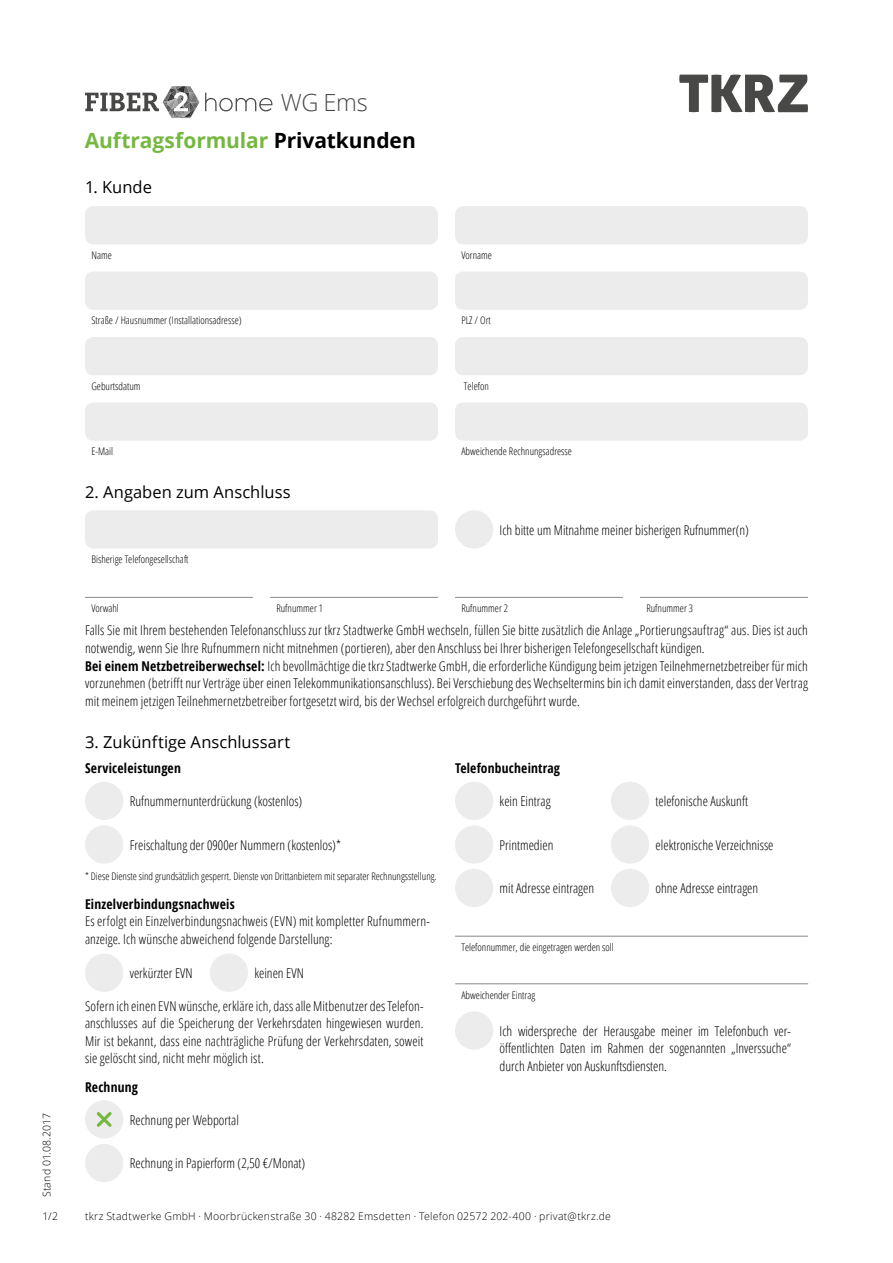
<style>
.page{position:relative;width:893px;height:1263px;background:#fff}
.page>*{position:absolute;margin:0;border:0;box-sizing:border-box;transform-origin:0 0}
.t1{font:300 23.55px "Open Sans";color:#484847}
.t2{font:700 21px "Open Sans";letter-spacing:-.005em;color:#75b841}
.t3{font:16.5px "Open Sans";color:#000}
.t4{font:300 condensed 13.5px/17.5px "Open Sans";letter-spacing:.005em;color:#000}
.t5{font:700 condensed 13.5px "Open Sans";letter-spacing:.015em;color:#000}
.t6{font:300 condensed 10.5px "Open Sans";color:#000}
.t7{font:300 10.5px "Open Sans";letter-spacing:.02em;color:#000}
.s1{color:#000}
.s2{font-weight:700}
</style>
<div class="page">
<svg style="left:679px;top:75px;width:129px;height:37px"></svg>
<div style="left:85px;top:206px;width:353px;height:38px;background:#ececec;border-radius:9px"></div>
<div style="left:455px;top:206px;width:353px;height:38px;background:#ececec;border-radius:9px"></div>
<div style="left:85px;top:272px;width:353px;height:38px;background:#ececec;border-radius:9px"></div>
<div style="left:455px;top:272px;width:353px;height:38px;background:#ececec;border-radius:9px"></div>
<div style="left:455px;top:402px;width:353px;height:39px;background:#ececec;border-radius:9px"></div>
<div style="left:85px;top:510px;width:353px;height:38px;background:#ececec;border-radius:9px"></div>
<div style="left:455px;top:510px;width:38px;height:38px;background:#ececec;border-radius:50%"></div>
<hr style="left:85px;top:597px;width:168px;height:1px;background:#868786">
<hr style="left:270px;top:597px;width:168px;height:1px;background:#868786">
<hr style="left:455px;top:597px;width:168px;height:1px;background:#868786">
<hr style="left:640px;top:597px;width:167px;height:1px;background:#868786">
<div style="left:85px;top:782px;width:38px;height:38px;background:#ececec;border-radius:50%"></div>
<div style="left:85px;top:825px;width:38px;height:39px;background:#ececec;border-radius:50%"></div>
<div style="left:85px;top:954px;width:38px;height:38px;background:#ececec;border-radius:50%"></div>
<div style="left:210px;top:954px;width:38px;height:38px;background:#ececec;border-radius:50%"></div>
<div style="left:455px;top:782px;width:38px;height:38px;background:#ececec;border-radius:50%"></div>
<div style="left:611px;top:782px;width:38px;height:38px;background:#ececec;border-radius:50%"></div>
<div style="left:455px;top:825px;width:38px;height:39px;background:#ececec;border-radius:50%"></div>
<div style="left:611px;top:825px;width:38px;height:39px;background:#ececec;border-radius:50%"></div>
<div style="left:455px;top:869px;width:38px;height:38px;background:#ececec;border-radius:50%"></div>
<div style="left:611px;top:869px;width:38px;height:38px;background:#ececec;border-radius:50%"></div>
<hr style="left:455px;top:936px;width:352px;height:1px;background:#868786">
<div style="left:455px;top:1011px;width:38px;height:38px;background:#ececec;border-radius:50%"></div>
<hr style="left:456px;top:983px;width:352px;height:1px;background:#868786">
<div style="left:85px;top:1144px;width:38px;height:38px;background:#ececec;border-radius:50%"></div>
<div style="left:85px;top:1100px;width:38px;height:38px;background:#ececec;border-radius:50%"></div>
<svg style="left:96px;top:1112px;width:16px;height:15px"></svg>
<div style="left:85px;top:337px;width:353px;height:38px;background:#ececec;border-radius:9px"></div>
<div style="left:455px;top:337px;width:353px;height:38px;background:#ececec;border-radius:9px"></div>
<div style="left:85px;top:402px;width:353px;height:39px;background:#ececec;border-radius:9px"></div>
<svg style="left:205px;top:93px;width:67px;height:18px"></svg>
<svg style="left:85px;top:86px;width:114px;height:33px"></svg>
<p class="t7" style="left:40px;top:1197px;width:86px;rotate:-90deg">Stand 01.08.2017</p>
<p class="t7" style="left:43px;top:1209px;width:17px">1/2</p>
<p class="t1" style="left:281px;top:86px;width:89px">WG Ems</p>
<h2 class="t2" style="left:85px;top:126px;width:333px">Auftragsformular <span class="s1">Privatkunden</span></h2>
<p class="t3" style="left:85px;top:176px;width:68px">1. Kunde</p>
<p class="t6" style="left:91px;top:248px;width:22px">Name</p>
<p class="t6" style="left:461px;top:248px;width:32px">Vorname</p>
<p class="t6" style="left:91px;top:313px;width:152px">Straße / Hausnummer (Installationsadresse)</p>
<p class="t6" style="left:461px;top:313px;width:31px">PLZ / Ort</p>
<p class="t6" style="left:91px;top:379px;width:51px">Geburtsdatum</p>
<p class="t6" style="left:464px;top:379px;width:26px">Telefon</p>
<p class="t6" style="left:91px;top:444px;width:23px">E-Mail</p>
<p class="t3" style="left:85px;top:480px;width:207px">2. Angaben zum Anschluss</p>
<p class="t6" style="left:91px;top:552px;width:99px">Bisherige Telefongesellschaft</p>
<p class="t6" style="left:461px;top:444px;width:112px">Abweichende Rechnungsadresse</p>
<p class="t4" style="left:500px;top:520px;width:251px">Ich bitte um Mitnahme meiner bisherigen Rufnummer(n)</p>
<p class="t6" style="left:91px;top:601px;width:29px">Vorwahl</p>
<p class="t6" style="left:276px;top:601px;width:48px">Rufnummer 1</p>
<p class="t6" style="left:461px;top:601px;width:48px">Rufnummer 2</p>
<p class="t6" style="left:646px;top:601px;width:48px">Rufnummer 3</p>
<p class="t4" style="left:85px;top:621px;width:724px">Falls Sie mit Ihrem bestehenden Telefonanschluss zur tkrz Stadtwerke GmbH wechseln, füllen Sie bitte zusätzlich die Anlage „Portierungsauftrag“ aus. Dies ist auch notwendig, wenn Sie Ihre Rufnummern nicht mitnehmen (portieren), aber den Anschluss bei Ihrer bisherigen Telefongesellschaft kündigen.<br><span class="s2">Bei einem Netzbetreiberwechsel:</span> Ich bevollmächtige die tkrz Stadtwerke GmbH, die erforderliche Kündigung beim jetzigen Teilnehmernetzbetreiber für mich vorzunehmen (betrifft nur Verträge über einen Telekommunikationsanschluss). Bei Verschiebung des Wechseltermins bin ich damit einverstanden, dass der Vertrag mit meinem jetzigen Teilnehmernetzbetreiber fortgesetzt wird, bis der Wechsel erfolgreich durchgeführt wurde.</p>
<p class="t3" style="left:85px;top:731px;width:207px">3. Zukünftige Anschlussart</p>
<p class="t5" style="left:85px;top:759px;width:97px">Serviceleistungen</p>
<p class="t4" style="left:130px;top:792px;width:174px">Rufnummernunterdrückung (kostenlos)</p>
<p class="t4" style="left:130px;top:835px;width:213px">Freischaltung der 0900er Nummern (kostenlos)*</p>
<p class="t6" style="left:85px;top:869px;width:353px">* Diese Dienste sind grundsätzlich gesperrt. Dienste von Drittanbietern mit separater Rechnungsstellung.</p>
<p class="t5" style="left:85px;top:894px;width:151px">Einzelverbindungsnachweis</p>
<p class="t4" style="left:85px;top:912px;width:346px">Es erfolgt ein Einzelverbindungsnachweis (EVN) mit kompletter Rufnummern&shy;anzeige. Ich wünsche abweichend folgende Darstellung:</p>
<p class="t4" style="left:130px;top:964px;width:65px">verkürzter EVN</p>
<p class="t4" style="left:254px;top:964px;width:51px">keinen EVN</p>
<p class="t4" style="left:85px;top:997px;width:340px;text-align:justify">Sofern ich einen EVN wünsche, erkläre ich, dass alle Mitbenutzer des Telefon&shy;anschlusses auf die Speicherung der Verkehrsdaten hingewiesen wurden.<br>Mir ist bekannt, dass eine nachträgliche Prüfung der Verkehrsdaten, soweit sie gelöscht sind, nicht mehr möglich ist.</p>
<p class="t5" style="left:85px;top:1077px;width:55px">Rechnung</p>
<p class="t4" style="left:130px;top:1110px;width:111px">Rechnung per Webportal</p>
<p class="t4" style="left:130px;top:1154px;width:177px">Rechnung in Papierform (2,50 €/Monat)</p>
<p class="t5" style="left:455px;top:759px;width:107px">Telefonbucheintrag</p>
<p class="t4" style="left:500px;top:792px;width:52px">kein Eintrag</p>
<p class="t4" style="left:656px;top:792px;width:94px">telefonische Auskunft</p>
<p class="t4" style="left:500px;top:836px;width:55px">Printmedien</p>
<p class="t4" style="left:656px;top:836px;width:119px">elektronische Verzeichnisse</p>
<p class="t4" style="left:500px;top:879px;width:96px">mit Adresse eintragen</p>
<p class="t4" style="left:656px;top:879px;width:104px">ohne Adresse eintragen</p>
<p class="t6" style="left:461px;top:940px;width:154px">Telefonnummer, die eingetragen werden soll</p>
<p class="t6" style="left:461px;top:988px;width:75px">Abweichender Eintrag</p>
<p class="t4" style="left:500px;top:1021px;width:293px;text-align:justify">Ich widerspreche der Herausgabe meiner im Telefonbuch ver&shy;öffentlichten Daten im Rahmen der sogenannten „Inverssuche“ durch Anbieter von Auskunftsdiensten.</p>
<p class="t7" style="left:85px;top:1209px;width:527px">tkrz Stadtwerke GmbH · Moorbrückenstraße 30 · 48282 Emsdetten · Telefon 02572 202-400 · privat@tkrz.de</p>
</div>
